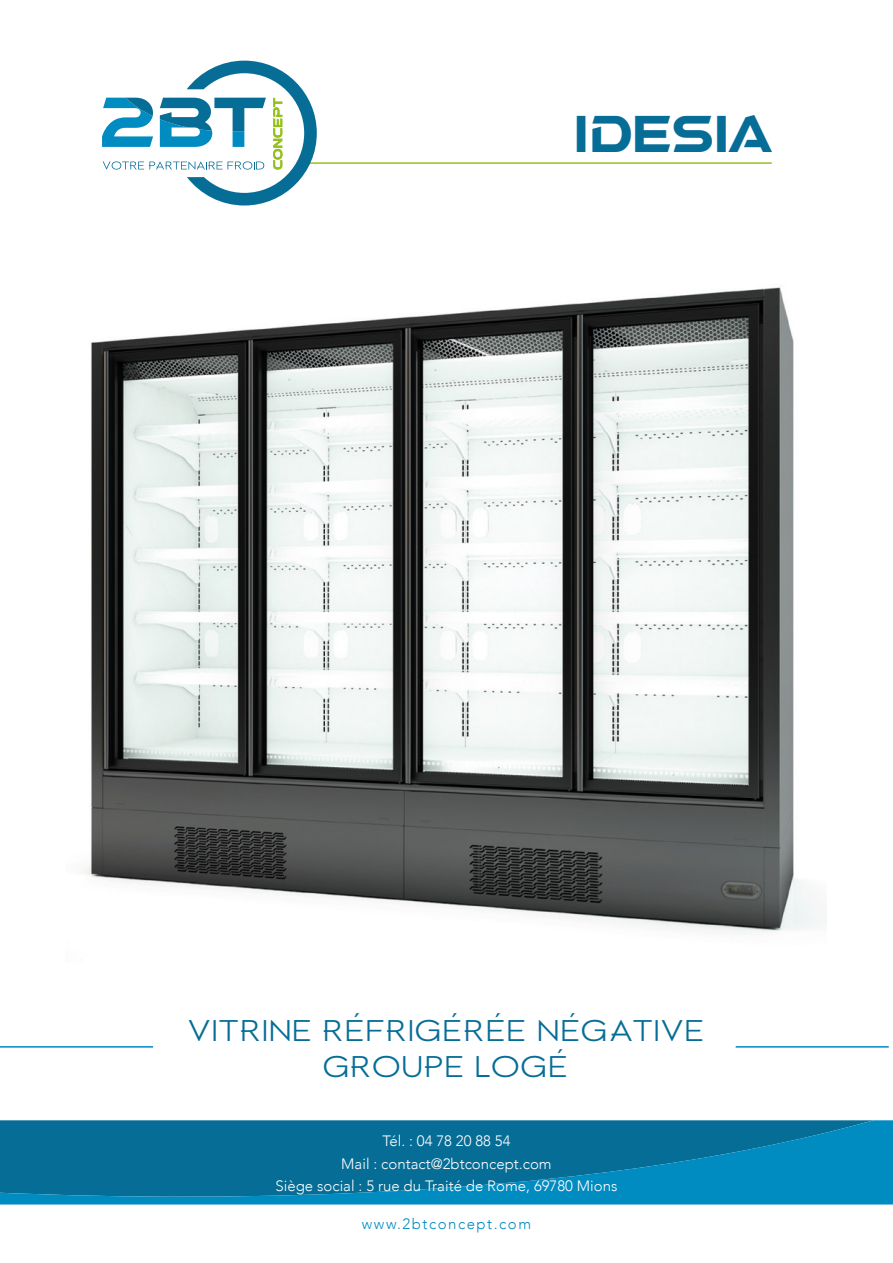
<style>
.page{position:relative;width:893px;height:1263px;background:#fff}
.page>*{position:absolute;margin:0;border:0;box-sizing:border-box;transform-origin:0 0}
.t1{font:46.5px "a Atmospheric";color:#066d97}
.t2{font:30px/36px "Logoplexi";letter-spacing:.1em;color:#066d97;text-align:center}
.t3{font:300 15px/22.5px "Avenir";color:#fff;text-align:center}
.t4{font:300 15px "Avenir";letter-spacing:.1em;color:#008bc1}
</style>
<div class="page">
<hr style="left:306px;top:162px;width:466px;height:2px;background:#95c11f">
<svg style="left:0;top:1120px;width:893px;height:85px;background:#0678a5"></svg>
<svg style="left:102px;top:61px;width:215px;height:144px"></svg>
<hr style="left:736px;top:1046px;width:153px;height:1px;background:#008bc1">
<hr style="left:0;top:1046px;width:153px;height:1px;background:#008bc1">
<img style="left:83px;top:287px;width:739px;height:647px">
<h1 class="t1" style="left:573px;top:114px;width:199px">IDESIA</h1>
<h2 class="t2" style="left:188px;top:1013px;width:516px">VITRINE RÉFRIGÉRÉE NÉGATIVE<br>GROUPE LOGÉ</h2>
<p class="t3" style="left:275px;top:1130px;width:344px">Tél. : 04 78 20 88 54<br>Mail : contact@2btconcept.com<br>Siège social : 5 rue du Traité de Rome, 69780 Mions</p>
<p class="t4" style="left:362px;top:1215px;width:171px">www.2btconcept.com</p>
</div>
